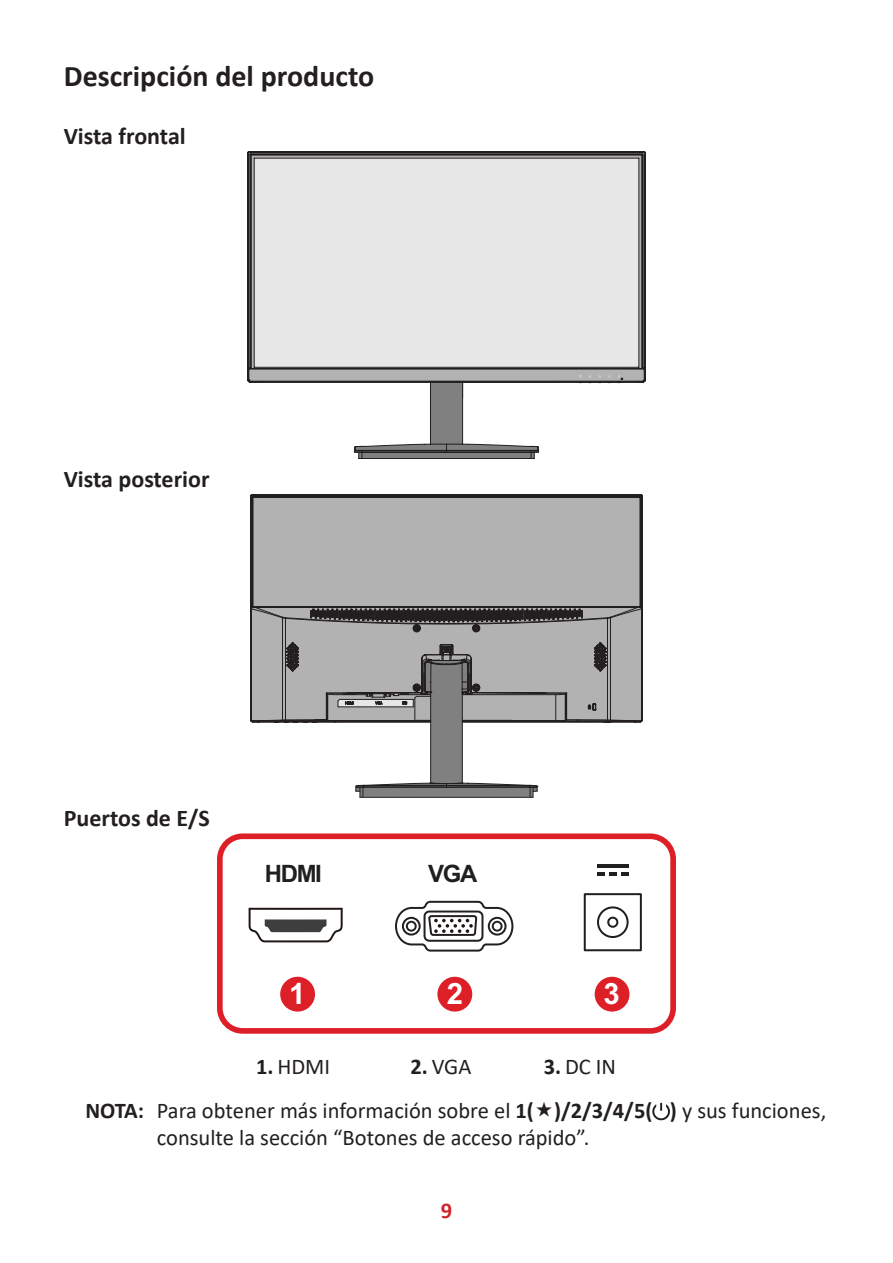
<style>
.page{position:relative;width:893px;height:1263px;background:#fff}
.page>*{position:absolute;margin:0;border:0;box-sizing:border-box;transform-origin:0 0}
.t1{font:700 30px "Calibri";color:#231f20}
.t2{font:700 29.4px "Arial";color:#fff}
.t3{font:700 24px "Calibri";color:#231f20}
.t4{font:700 24px "Arial";letter-spacing:-.055em;color:#211e1e}
.t5{font:22.5px/44px "Calibri";color:#231f20}
.t6{font:700 22.5px "Calibri";color:#d1232a}
.s1{font-weight:700}
</style>
<div class="page">
<svg style="left:247px;top:151px;width:398px;height:308px"></svg>
<svg style="left:247px;top:152px;width:398px;height:301px"></svg>
<svg style="left:588px;top:376px;width:4px;height:7px"></svg>
<svg style="left:608px;top:376px;width:3px;height:7px"></svg>
<svg style="left:598px;top:376px;width:3px;height:7px"></svg>
<svg style="left:579px;top:375px;width:3px;height:8px"></svg>
<svg style="left:617px;top:375px;width:6px;height:8px"></svg>
<svg style="left:251px;top:722px;width:391px;height:75px"></svg>
<svg style="left:250px;top:495px;width:393px;height:227px;background:#9f9f9f"></svg>
<div style="left:217px;top:833px;width:459px;height:201px;border:6px solid #dd1f28;border-radius:23px"></div>
<div style="left:280px;top:977px;width:35px;height:34px;background:#dd1f28;border-radius:50%"></div>
<div style="left:437px;top:977px;width:35px;height:34px;background:#dd1f28;border-radius:50%"></div>
<div style="left:595px;top:977px;width:34px;height:34px;background:#dd1f28;border-radius:50%"></div>
<svg style="left:249px;top:908px;width:94px;height:34px"></svg>
<hr style="left:597px;top:864px;width:32px;height:3px;background:#211e1e">
<svg style="left:597px;top:872px;width:32px;height:4px"></svg>
<svg style="left:583px;top:893px;width:59px;height:59px"></svg>
<svg style="left:395px;top:901px;width:118px;height:50px"></svg>
<svg style="left:652px;top:1103px;width:18px;height:17px"></svg>
<h1 class="t1" style="left:64px;top:55px;width:312px">Descripción del producto</h1>
<p class="t3" style="left:64px;top:119px;width:123px">Vista frontal</p>
<p class="t3" style="left:64px;top:462px;width:147px">Vista posterior</p>
<p class="t3" style="left:64px;top:801px;width:148px">Puertos de E/S</p>
<p class="t4" style="left:265px;top:857px;width:59px">HDMI</p>
<p class="t4" style="left:428px;top:857px;width:51px">VGA</p>
<h2 class="t2" style="left:289px;top:973px;width:18px">1</h2>
<h2 class="t2" style="left:447px;top:973px;width:18px">2</h2>
<h2 class="t2" style="left:603px;top:973px;width:18px">3</h2>
<p class="t5" style="left:85px;top:1044px;width:742px;text-indent:458px"><span class="s1">3.</span> DC IN<br><span class="s1">NOTA:</span> Para obtener más información sobre el <span class="s1">1( )/2/3/4/5( )</span> y sus funciones,</p>
<p class="t5" style="left:157px;top:1115px;width:434px">consulte la sección “Botones de acceso rápido”.</p>
<p class="t5" style="left:256px;top:1044px;width:76px"><span class="s1">1.</span> HDMI</p>
<p class="t5" style="left:410px;top:1044px;width:62px"><span class="s1">2.</span> VGA</p>
<p class="t6" style="left:441px;top:1194px;width:13px">9</p>
</div>
